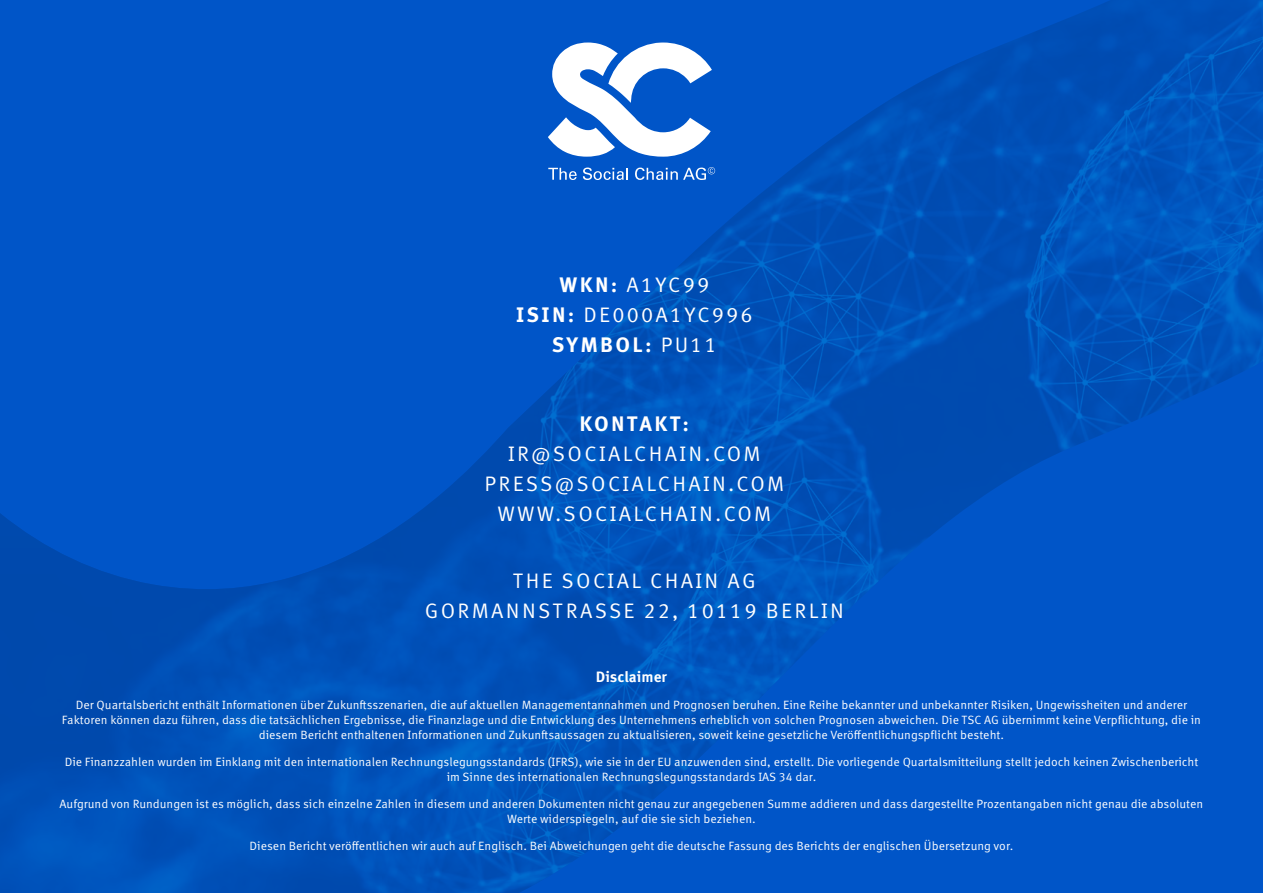
<style>
.page{position:relative;width:1263px;height:893px;background:#fff}
.page>*{position:absolute;margin:0;border:0;box-sizing:border-box;transform-origin:0 0}
.t1{font:21px/30px "Meta Corr Pro";letter-spacing:.11em;color:#fff;text-align:center}
.t2{font:700 21px "Meta Corr Pro";letter-spacing:.11em;color:#fff}
.t3{font:700 15px "Meta Corr Pro";color:#fff}
.t4{font:12px/15px "Meta Corr Pro";color:#fff;text-align:center}
.s1{font-weight:700}
</style>
<div class="page">
<img style="left:0;top:0;width:1263px;height:893px">
<svg style="left:548px;top:43px;width:164px;height:114px"></svg>
<svg style="left:548px;top:168px;width:29px;height:12px"></svg>
<svg style="left:583px;top:168px;width:45px;height:12px"></svg>
<svg style="left:635px;top:167px;width:80px;height:13px"></svg>
<svg style="left:1147px;top:11px;width:23px;height:20px"></svg>
<h1 class="t1" style="left:516px;top:268px;width:238px"><span class="s1">WKN:</span> A1YC99<br><span class="s1">ISIN:</span> DE000A1YC996<br><span class="s1">SYMBOL:</span> PU11</h1>
<h1 class="t2" style="left:579px;top:407px;width:111px">KONTAKT:</h1>
<h1 class="t1" style="left:484px;top:437px;width:301px">IR@SOCIALCHAIN.COM<br>PRESS@SOCIALCHAIN.COM<br>WWW.SOCIALCHAIN.COM</h1>
<h1 class="t1" style="left:425px;top:565px;width:421px">THE SOCIAL CHAIN AG<br>GORMANNSTRASSE 22, 10119 BERLIN</h1>
<p class="t3" style="left:596px;top:665px;width:73px">Disclaimer</p>
<p class="t4" style="left:62px;top:697px;width:1140px">Der Quartalsbericht enthält Informationen über Zukunftsszenarien, die auf aktuellen Managementannahmen und Prognosen beruhen. Eine Reihe bekannter und unbekannter Risiken, Ungewissheiten und anderer<br>Faktoren können dazu führen, dass die tatsächlichen Ergebnisse, die Finanzlage und die Entwicklung des Unternehmens erheblich von solchen Prognosen abweichen. Die TSC AG übernimmt keine Verpflichtung, die in diesem Bericht enthaltenen Informationen und Zukunftsaussagen zu aktualisieren, soweit keine gesetzliche Veröffentlichungspflicht besteht.</p>
<p class="t4" style="left:65px;top:754px;width:1135px">Die Finanzzahlen wurden im Einklang mit den internationalen Rechnungslegungsstandards (IFRS), wie sie in der EU anzuwenden sind, erstellt. Die vorliegende Quartalsmitteilung stellt jedoch keinen Zwischenbericht im Sinne des internationalen Rechnungslegungsstandards IAS 34 dar.</p>
<p class="t4" style="left:60px;top:796px;width:1145px">Aufgrund von Rundungen ist es möglich, dass sich einzelne Zahlen in diesem und anderen Dokumenten nicht genau zur angegebenen Summe addieren und dass dargestellte Prozentangaben nicht genau die absoluten<br>Werte widerspiegeln, auf die sie sich beziehen.</p>
<p class="t4" style="left:250px;top:838px;width:765px">Diesen Bericht veröffentlichen wir auch auf Englisch. Bei Abweichungen geht die deutsche Fassung des Berichts der englischen Übersetzung vor.</p>
</div>
